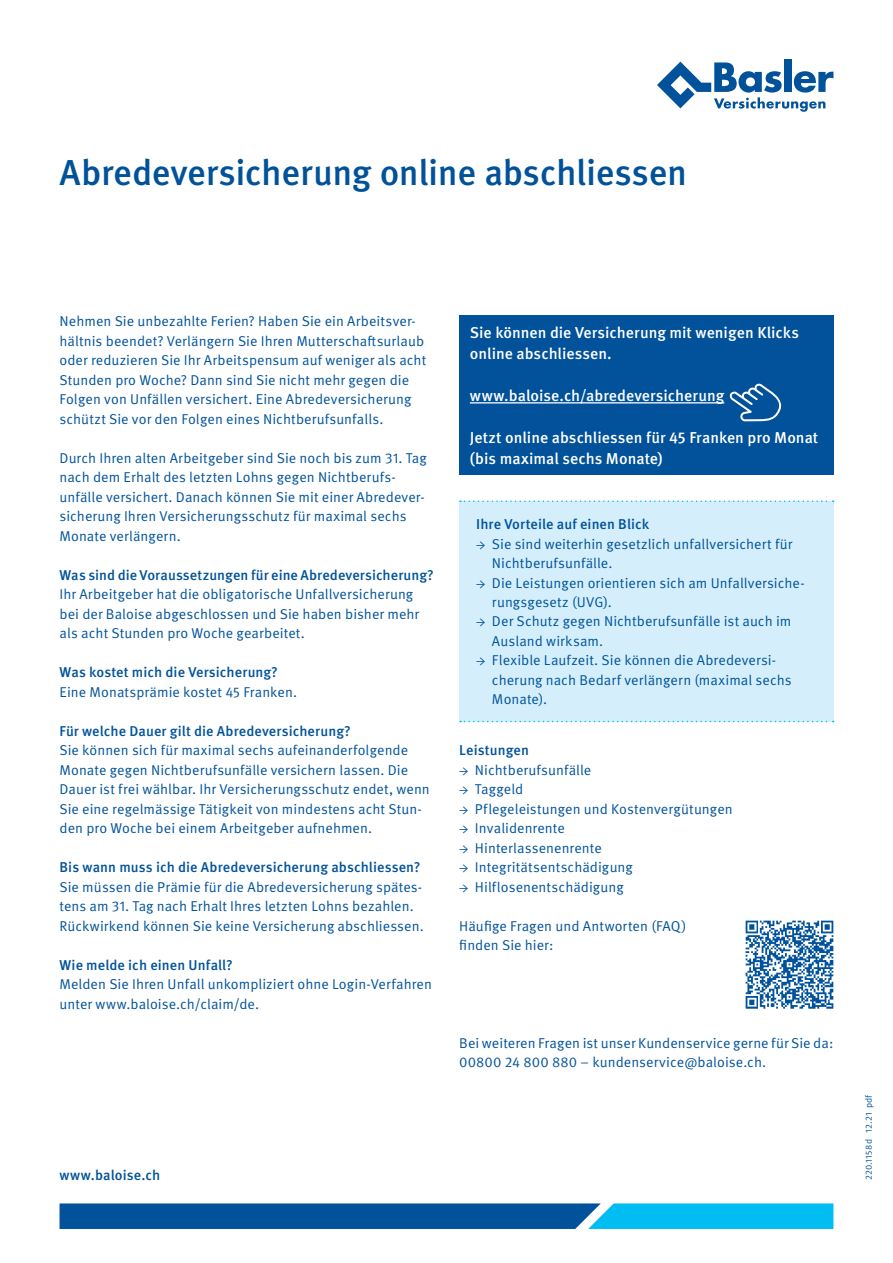
<style>
.page{position:relative;width:893px;height:1263px;background:#fff}
.page>*{position:absolute;margin:0;border:0;box-sizing:border-box;transform-origin:0 0}
.t1{font:500 36px "Meta Pro";letter-spacing:-.01em;color:#01529a}
.t2{font:500 15.75px/21px "Meta Pro";color:#fff}
.t3{font:14.25px/19.5px "Meta Pro Norm";letter-spacing:.005em;color:#01529a}
.t4{font:500 14.25px "Meta Pro";letter-spacing:.005em;color:#01529a}
.t5{font:9px "Meta Pro Norm";letter-spacing:.025em;color:#01529a}
.s1{font-family:"Minion Pro";font-weight:600}
</style>
<div class="page">
<div style="left:784px;top:60px;width:7px;height:32px;background:#01529a"></div>
<svg style="left:657px;top:62px;width:176px;height:50px"></svg>
<svg style="left:60px;top:1203px;width:773px;height:26px;background:#0977b7"></svg>
<div style="left:459px;top:316px;width:374px;height:159px;background:#01529a"></div>
<hr style="left:470px;top:402px;width:254px;height:1px;background:#fff">
<div style="left:459px;top:501px;width:374px;height:220px;background:#d4effb"></div>
<svg style="left:460px;top:500px;width:374px;height:2px"></svg>
<svg style="left:460px;top:721px;width:374px;height:1px"></svg>
<img style="left:745px;top:920px;width:89px;height:89px">
<svg style="left:729px;top:383px;width:53px;height:38px"></svg>
<h1 class="t1" style="left:60px;top:145px;width:629px">Abredeversicherung online abschliessen</h1>
<p class="t3" style="left:60px;top:311px;width:368px">Nehmen Sie unbezahlte Ferien? Haben Sie ein Arbeitsver&shy;hältnis beendet? Verlängern Sie Ihren Mutterschaftsurlaub oder reduzieren Sie Ihr Arbeitspensum auf weniger als acht Stunden pro Woche? Dann sind Sie nicht mehr gegen die Folgen von Unfällen versichert. Eine Abredeversicherung schützt Sie vor den Folgen eines Nichtberufsunfalls.</p>
<p class="t3" style="left:60px;top:447px;width:369px">Durch Ihren alten Arbeitgeber sind Sie noch bis zum 31. Tag nach dem Erhalt des letzten Lohns gegen Nichtberufs&shy;unfälle versichert. Danach können Sie mit einer Abredever&shy;sicherung Ihren Versicherungsschutz für maximal sechs Monate verlängern.</p>
<p class="t4" style="left:60px;top:564px;width:376px">Was sind die Voraussetzungen für eine Abredeversicherung?</p>
<p class="t3" style="left:60px;top:584px;width:361px">Ihr Arbeitgeber hat die obligatorische Unfallversicherung bei der Baloise abgeschlossen und Sie haben bisher mehr als acht Stunden pro Woche gearbeitet.</p>
<p class="t4" style="left:60px;top:661px;width:220px">Was kostet mich die Versicherung?</p>
<p class="t3" style="left:60px;top:681px;width:239px">Eine Monatsprämie kostet 45 Franken.</p>
<p class="t4" style="left:60px;top:720px;width:293px">Für welche Dauer gilt die Abredeversicherung?</p>
<p class="t3" style="left:60px;top:740px;width:372px">Sie können sich für maximal sechs aufeinanderfolgende Monate gegen Nichtberufsunfälle versichern lassen. Die Dauer ist frei wählbar. Ihr Versicherungsschutz endet, wenn Sie eine regelmässige Tätigkeit von mindestens acht Stun&shy;den pro Woche bei einem Arbeitgeber aufnehmen.</p>
<p class="t4" style="left:60px;top:856px;width:362px">Bis wann muss ich die Abredeversicherung abschliessen?</p>
<p class="t3" style="left:60px;top:876px;width:366px">Sie müssen die Prämie für die Abredeversicherung spätes&shy;tens am 31. Tag nach Erhalt Ihres letzten Lohns bezahlen.<br>Rückwirkend können Sie keine Versicherung abschliessen.</p>
<p class="t4" style="left:60px;top:954px;width:175px">Wie melde ich einen Unfall?</p>
<p class="t3" style="left:60px;top:974px;width:374px">Melden Sie Ihren Unfall unkompliziert ohne Login-Verfahren unter www.baloise.ch/claim/de.</p>
<p class="t2" style="left:470px;top:321px;width:331px">Sie können die Versicherung mit wenigen Klicks online abschliessen.</p>
<p class="t2" style="left:470px;top:384px;width:256px">www.baloise.ch/abredeversicherung</p>
<p class="t2" style="left:470px;top:426px;width:350px">Jetzt online abschliessen für 45 Franken pro Monat (bis maximal sechs Monate)</p>
<p class="t4" style="left:476px;top:513px;width:175px">Ihre Vorteile auf einen Blick</p>
<p class="t3" style="left:492px;top:533px;width:302px;text-indent:-16px"><span class="s1">→</span> Sie sind weiterhin gesetzlich unfallversichert für<br>Nichtberufsunfälle.</p>
<p class="t3" style="left:492px;top:572px;width:314px;text-indent:-16px"><span class="s1">→</span> Die Leistungen orientieren sich am Unfallversiche&shy;rungsgesetz (UVG).</p>
<p class="t3" style="left:492px;top:611px;width:301px;text-indent:-16px"><span class="s1">→</span> Der Schutz gegen Nichtberufsunfälle ist auch im<br>Ausland wirksam.</p>
<p class="t3" style="left:492px;top:650px;width:301px;text-indent:-16px"><span class="s1">→</span> Flexible Laufzeit. Sie können die Abredeversi&shy;cherung nach Bedarf verlängern (maximal sechs<br>Monate).</p>
<p class="t4" style="left:459px;top:739px;width:71px">Leistungen</p>
<p class="t3" style="left:459px;top:759px;width:134px"><span class="s1">→</span> Nichtberufsunfälle</p>
<p class="t3" style="left:459px;top:779px;width:66px"><span class="s1">→</span> Taggeld</p>
<p class="t3" style="left:459px;top:798px;width:275px"><span class="s1">→</span> Pflegeleistungen und Kostenvergütungen</p>
<p class="t3" style="left:459px;top:818px;width:107px"><span class="s1">→</span> Invalidenrente</p>
<p class="t3" style="left:459px;top:837px;width:144px"><span class="s1">→</span> Hinterlassenenrente</p>
<p class="t3" style="left:459px;top:857px;width:175px"><span class="s1">→</span> Integritätsentschädigung</p>
<p class="t3" style="left:459px;top:876px;width:166px"><span class="s1">→</span> Hilflosenentschädigung</p>
<p class="t3" style="left:459px;top:915px;width:229px">Häufige Fragen und Antworten (FAQ) finden Sie hier:</p>
<p class="t3" style="left:459px;top:1032px;width:376px">Bei weiteren Fragen ist unser Kundenservice gerne für Sie da:<br>00800 24 800 880 – kundenservice@baloise.ch.</p>
<p class="t4" style="left:60px;top:1164px;width:102px">www.baloise.ch</p>
<p class="t5" style="left:862px;top:1180px;width:87px;rotate:-90deg">220.1158d 12.21 pdf</p>
</div>
